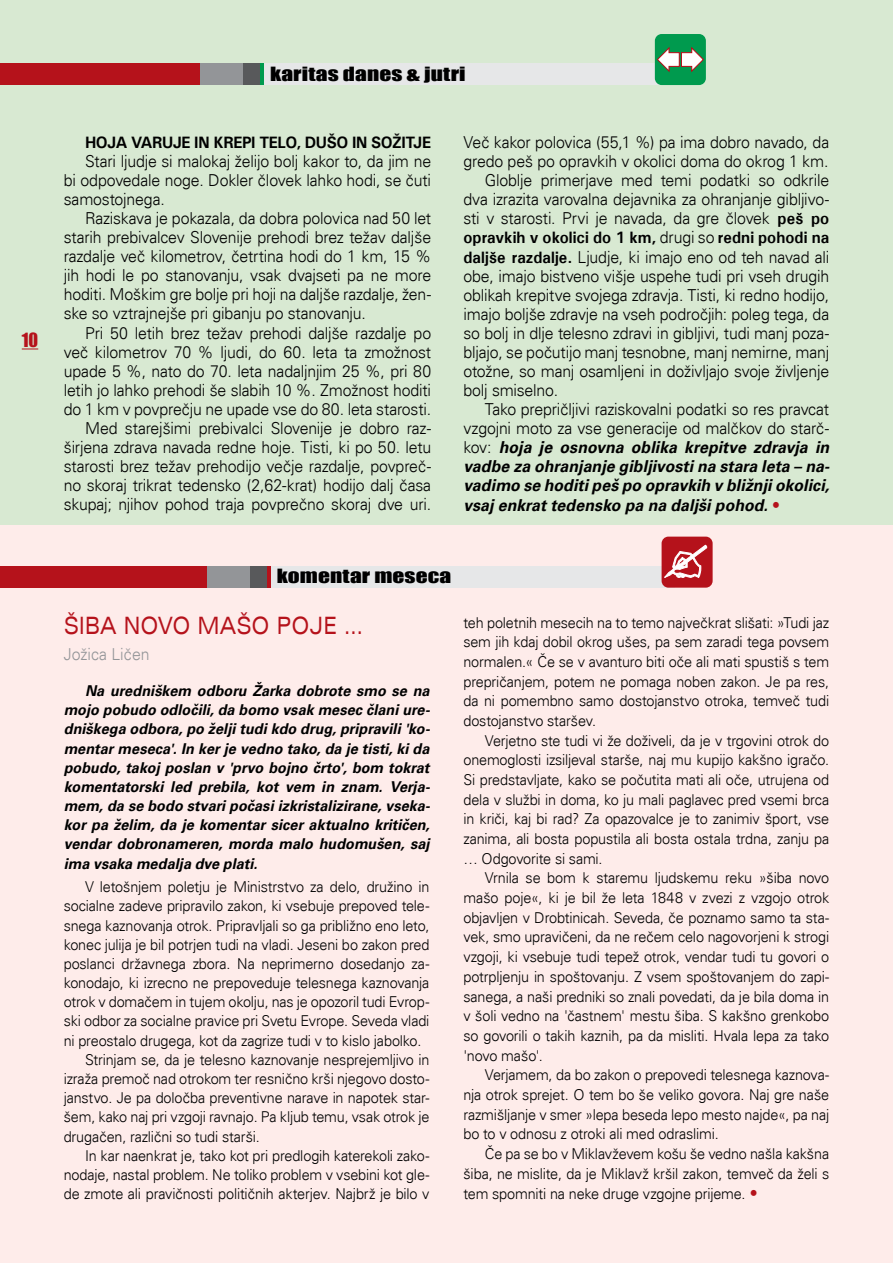
<style>
.page{position:relative;width:893px;height:1263px;background:#fff}
.page>*{position:absolute;margin:0;border:0;box-sizing:border-box;transform-origin:0 0}
.t1{font:expanded 24px "Univers";color:#b5121b;scale:.78 1}
.t2{font:18px "Impact";letter-spacing:.005em;color:#000;scale:1.3 1}
.t3{font:18px "Impact";color:#b5121b}
.t4{font:300 16.5px/19px "Univers";letter-spacing:-.01em;color:#000;text-align:justify;scale:.96 1}
.t5{font:italic 700 16.5px "Univers";letter-spacing:.005em;color:#000;scale:.96 1}
.t6{font:700 16.5px "Univers";letter-spacing:-.015em;color:#000;scale:.96 1}
.t7{font:300 16.5px "Univers";letter-spacing:.005em;color:#939598;scale:.96 1}
.t8{font:300 15px/19.6px "Univers";letter-spacing:-.01em;color:#000;text-align:justify;scale:.96 1}
.t9{font:italic 700 15px/19.2px "Univers";letter-spacing:.005em;color:#000;text-align:justify;scale:.96 1}
.s1{font-weight:700}
.s2{font-weight:300}
.s3{font-weight:300;font-style:normal}
.s4{font-weight:300;font-style:normal;font-size:16.65px;color:#b5121b}
.s5{font-size:16.65px;color:#b5121b}
</style>
<div class="page">
<div style="left:0;top:0;width:893px;height:525px;background:#d8e9d2"></div>
<div style="left:0;top:525px;width:893px;height:738px;background:#feecea"></div>
<svg style="left:22px;top:348px;width:16px;height:1px"></svg>
<div style="left:0;top:64px;width:668px;height:21px;background:#e6e7e8"></div>
<div style="left:0;top:64px;width:259px;height:21px;background:#58595b"></div>
<div style="left:0;top:64px;width:242px;height:21px;background:#939598"></div>
<div style="left:0;top:64px;width:200px;height:21px;background:#b5121b"></div>
<div style="left:655px;top:34px;width:51px;height:51px;background:#009a4e;border-radius:7px"></div>
<svg style="left:656px;top:47px;width:48px;height:26px"></svg>
<div style="left:0;top:566px;width:674px;height:22px;background:#e6e7e8"></div>
<div style="left:0;top:566px;width:266px;height:22px;background:#58595b"></div>
<div style="left:0;top:566px;width:249px;height:22px;background:#939598"></div>
<div style="left:0;top:566px;width:207px;height:22px;background:#b5121b"></div>
<div style="left:662px;top:537px;width:51px;height:51px;background:#b5121b;border-radius:7px"></div>
<svg style="left:664px;top:545px;width:43px;height:33px"></svg>
<p class="t3" style="left:22px;top:326px;width:18px">10</p>
<p class="t2" style="left:270px;top:60px;width:152px">karitas danes &amp; jutri</p>
<p class="t6" style="left:85px;top:132px;width:362px">HOJA VARUJE IN KREPI TELO, DUŠO IN SOŽITJE</p>
<p class="t4" style="left:64px;top:152px;width:384px;text-indent:21px">Stari ljudje si malokaj želijo bolj kakor to, da jim ne bi odpovedale noge. Dokler človek lahko hodi, se čuti samostojnega.</p>
<p class="t4" style="left:64px;top:209px;width:384px;text-indent:21px">Raziskava je pokazala, da dobra polovica nad 50 let starih prebivalcev Slovenije prehodi brez težav daljše razdalje več kilometrov, četrtina hodi do 1 km, 15 % jih hodi le po stanovanju, vsak dvajseti pa ne more hoditi. Moškim gre bolje pri hoji na daljše razdalje, žen&shy;ske so vztrajnejše pri gibanju po stanovanju.</p>
<p class="t4" style="left:64px;top:323px;width:384px;text-align:right">Pri 50 letih brez težav prehodi daljše razdalje po več kilometrov 70 % ljudi, do 60. leta ta zmožnost upade 5 %, nato do 70. leta nadaljnjim 25 %, pri 80 letih jo lahko prehodi še slabih 10 %. Zmožnost hoditi do 1 km v povprečju ne upade vse do 80. leta starosti.<br>Med starejšimi prebivalci Slovenije je dobro raz&shy;širjena zdrava navada redne hoje. Tisti, ki po 50. letu starosti brez težav prehodijo večje razdalje, povpreč&shy;no skoraj trikrat tedensko (2,62-krat) hodijo dalj časa skupaj; njihov pohod traja povprečno skoraj dve uri.</p>
<p class="t4" style="left:463px;top:133px;width:383px">Več kakor polovica (55,1 %) pa ima dobro navado, da</p>
<p class="t4" style="left:463px;top:152px;width:382px">gredo peš po opravkih v okolici doma do okrog 1 km.</p>
<p class="t4" style="left:485px;top:171px;width:360px">Globlje primerjave med temi podatki so odkrile</p>
<p class="t4" style="left:463px;top:190px;width:382px">dva izrazita varovalna dejavnika za ohranjanje gibljivo-</p>
<p class="t4" style="left:463px;top:209px;width:382px">sti v starosti. Prvi je navada, da gre človek <span class="s1">peš po</span></p>
<p class="t6" style="left:463px;top:227px;width:382px">opravkih v okolici do 1 km, <span class="s2">drugi so</span> redni pohodi na</p>
<p class="t4" style="left:463px;top:247px;width:382px"><span class="s1">daljše razdalje.</span> Ljudje, ki imajo eno od teh navad ali</p>
<p class="t4" style="left:463px;top:266px;width:382px">obe, imajo bistveno višje uspehe tudi pri vseh drugih</p>
<p class="t4" style="left:463px;top:285px;width:382px">oblikah krepitve svojega zdravja. Tisti, ki redno hodijo,</p>
<p class="t4" style="left:463px;top:304px;width:382px">imajo boljše zdravje na vseh področjih: poleg tega, da</p>
<p class="t4" style="left:463px;top:323px;width:382px">so bolj in dlje telesno zdravi in gibljivi, tudi manj poza-</p>
<p class="t4" style="left:463px;top:342px;width:382px">bljajo, se počutijo manj tesnobne, manj nemirne, manj</p>
<p class="t4" style="left:463px;top:361px;width:382px">otožne, so manj osamljeni in doživljajo svoje življenje</p>
<p class="t4" style="left:463px;top:381px;width:100px">bolj smiselno.</p>
<p class="t4" style="left:485px;top:400px;width:360px">Tako prepričljivi raziskovalni podatki so res pravcat</p>
<p class="t4" style="left:463px;top:419px;width:382px">vzgojni moto za vse generacije od malčkov do starč-</p>
<p class="t5" style="left:463px;top:437px;width:382px"><span class="s3">kov:</span> hoja je osnovna oblika krepitve zdravja in</p>
<p class="t5" style="left:463px;top:456px;width:383px">vadbe za ohranjanje gibljivosti na stara leta – na-</p>
<p class="t5" style="left:463px;top:475px;width:382px">vadimo se hoditi peš po opravkih v bližnji okolici,</p>
<p class="t5" style="left:463px;top:495px;width:331px">vsaj enkrat tedensko pa na daljši pohod. <span class="s4">•</span></p>
<p class="t2" style="left:277px;top:562px;width:136px">komentar meseca</p>
<h1 class="t1" style="left:64px;top:611px;width:385px">ŠIBA NOVO MAŠO POJE …</h1>
<p class="t7" style="left:64px;top:644px;width:91px">Jožica Ličen</p>
<p class="t9" style="left:64px;top:682px;width:383px;text-indent:21px">Na uredniškem odboru Žarka dobrote smo se na mojo pobudo odločili, da bomo vsak mesec člani ure&shy;dniškega odbora, po želji tudi kdo drug, pripravili 'ko&shy;mentar meseca'. In ker je vedno tako, da je tisti, ki da pobudo, takoj poslan v 'prvo bojno črto', bom tokrat komentatorski led prebila, kot vem in znam. Verja&shy;mem, da se bodo stvari počasi izkristalizirane, vseka&shy;kor pa želim, da je komentar sicer aktualno kritičen, vendar dobronameren, morda malo hudomušen, saj ima vsaka medalja dve plati.</p>
<p class="t8" style="left:85px;top:877px;width:360px">V letošnjem poletju je Ministrstvo za delo, družino in</p>
<p class="t8" style="left:64px;top:896px;width:382px">socialne zadeve pripravilo zakon, ki vsebuje prepoved tele-</p>
<p class="t8" style="left:64px;top:915px;width:382px">snega kaznovanja otrok. Pripravljali so ga približno eno leto,</p>
<p class="t8" style="left:64px;top:934px;width:382px">konec julija je bil potrjen tudi na vladi. Jeseni bo zakon pred</p>
<p class="t8" style="left:64px;top:954px;width:382px">poslanci državnega zbora. Na neprimerno dosedanjo za-</p>
<p class="t8" style="left:64px;top:973px;width:382px">konodajo, ki izrecno ne prepoveduje telesnega kaznovanja</p>
<p class="t8" style="left:64px;top:992px;width:382px">otrok v domačem in tujem okolju, nas je opozoril tudi Evrop-</p>
<p class="t8" style="left:64px;top:1011px;width:382px">ski odbor za socialne pravice pri Svetu Evrope. Seveda vladi</p>
<p class="t8" style="left:64px;top:1030px;width:374px">ni preostalo drugega, kot da zagrize tudi v to kislo jabolko.</p>
<p class="t8" style="left:85px;top:1050px;width:360px">Strinjam se, da je telesno kaznovanje nesprejemljivo in</p>
<p class="t8" style="left:64px;top:1069px;width:382px">izraža premoč nad otrokom ter resnično krši njegovo dosto-</p>
<p class="t8" style="left:64px;top:1088px;width:382px">janstvo. Je pa določba preventivne narave in napotek star-</p>
<p class="t8" style="left:64px;top:1107px;width:382px">šem, kako naj pri vzgoji ravnajo. Pa kljub temu, vsak otrok je</p>
<p class="t8" style="left:64px;top:1126px;width:206px">drugačen, različni so tudi starši.</p>
<p class="t8" style="left:85px;top:1146px;width:360px">In kar naenkrat je, tako kot pri predlogih katerekoli zako-</p>
<p class="t8" style="left:64px;top:1165px;width:382px">nodaje, nastal problem. Ne toliko problem v vsebini kot gle-</p>
<p class="t8" style="left:64px;top:1184px;width:382px">de zmote ali pravičnosti političnih akterjev. Najbrž je bilo v</p>
<p class="t8" style="left:463px;top:612px;width:382px">teh poletnih mesecih na to temo največkrat slišati: »Tudi jaz sem jih kdaj dobil okrog ušes, pa sem zaradi tega povsem normalen.« Če se v avanturo biti oče ali mati spustiš s tem prepričanjem, potem ne pomaga noben zakon. Je pa res, da ni pomembno samo dostojanstvo otroka, temveč tudi dostojanstvo staršev.</p>
<p class="t8" style="left:463px;top:730px;width:382px;text-indent:21px">Verjetno ste tudi vi že doživeli, da je v trgovini otrok do onemoglosti izsiljeval starše, naj mu kupijo kakšno igračo.<br>Si predstavljate, kako se počutita mati ali oče, utrujena od dela v službi in doma, ko ju mali paglavec pred vsemi brca in kriči, kaj bi rad? Za opazovalce je to zanimiv šport, vse zanima, ali bosta popustila ali bosta ostala trdna, zanju pa … Odgovorite si sami.</p>
<p class="t8" style="left:463px;top:868px;width:382px;text-indent:21px">Vrnila se bom k staremu ljudskemu reku »šiba novo mašo poje«, ki je bil že leta 1848 v zvezi z vzgojo otrok objavljen v Drobtinicah. Seveda, če poznamo samo ta sta&shy;vek, smo upravičeni, da ne rečem celo nagovorjeni k strogi vzgoji, ki vsebuje tudi tepež otrok, vendar tudi tu govori o potrpljenju in spoštovanju. Z vsem spoštovanjem do zapi&shy;sanega, a naši predniki so znali povedati, da je bila doma in v šoli vedno na 'častnem' mestu šiba. S kakšno grenkobo so govorili o takih kaznih, pa da misliti. Hvala lepa za tako 'novo mašo'.</p>
<p class="t8" style="left:463px;top:1065px;width:382px;text-indent:21px">Verjamem, da bo zakon o prepovedi telesnega kaznova&shy;nja otrok sprejet. O tem bo še veliko govora. Naj gre naše razmišljanje v smer »lepa beseda lepo mesto najde«, pa naj bo to v odnosu z otroki ali med odraslimi.</p>
<p class="t8" style="left:463px;top:1143px;width:382px;line-height:20.1px;text-indent:21px">Če pa se bo v Miklavževem košu še vedno našla kakšna šiba, ne mislite, da je Miklavž kršil zakon, temveč da želi s tem spomniti na neke druge vzgojne prijeme. <span class="s5">•</span></p>
</div>
